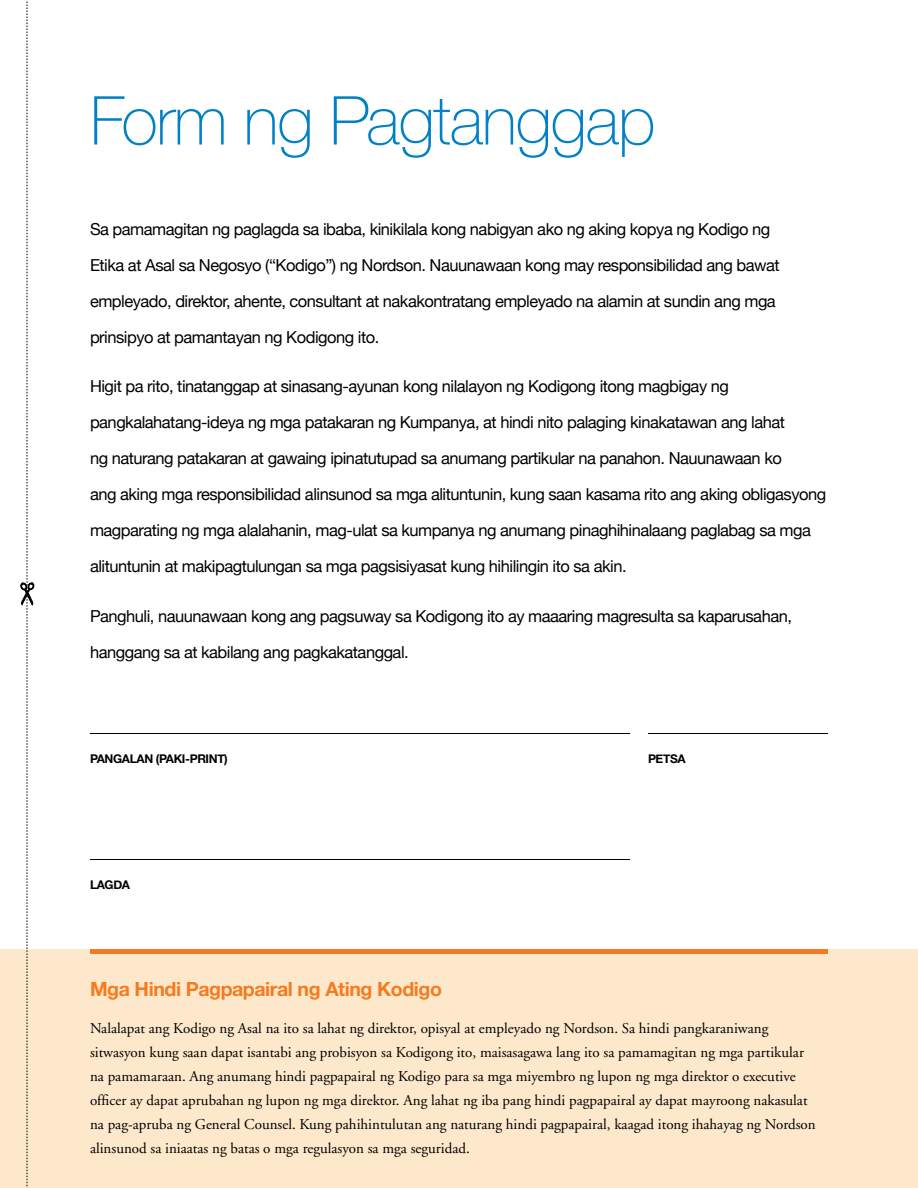
<style>
.page{position:relative;width:918px;height:1188px;background:#fff}
.page>*{position:absolute;margin:0;border:0;box-sizing:border-box;transform-origin:0 0}
.t1{font:100 67.5px "Helvetica Neue";letter-spacing:-.02em;color:#0081c6}
.t2{font:700 19.5px "Helvetica Neue";letter-spacing:-.02em;color:#f47b20}
.t3{font:16.5px/36px "Helvetica Neue";letter-spacing:-.03em;color:#000}
.t4{font:15px/24px "Adobe Garamond";color:#000}
.t5{font:700 12px "Helvetica Neue";letter-spacing:-.03em;color:#000}
</style>
<div class="page">
<div style="left:0;top:950px;width:918px;height:238px;background:#fee8cb"></div>
<hr style="left:90px;top:950px;width:738px;height:4px;background:#f47b20">
<hr style="left:90px;top:733px;width:540px;height:1px;background:#000">
<hr style="left:648px;top:733px;width:180px;height:1px;background:#000">
<hr style="left:90px;top:859px;width:540px;height:1px;background:#000">
<svg style="left:20px;top:1px;width:14px;height:1187px"></svg>
<h1 class="t1" style="left:90px;top:69px;width:567px">Form ng Pagtanggap</h1>
<p class="t3" style="left:90px;top:212px;width:691px">Sa pamamagitan ng paglagda sa ibaba, kinikilala kong nabigyan ako ng aking kopya ng Kodigo ng Etika at Asal sa Negosyo (“Kodigo”) ng Nordson. Nauunawaan kong may responsibilidad ang bawat empleyado, direktor, ahente, consultant at nakakontratang empleyado na alamin at sundin ang mga prinsipyo at pamantayan ng Kodigong ito.</p>
<p class="t3" style="left:90px;top:369px;width:738px">Higit pa rito, tinatanggap at sinasang-ayunan kong nilalayon ng Kodigong itong magbigay ng pangkalahatang-ideya ng mga patakaran ng Kumpanya, at hindi nito palaging kinakatawan ang lahat<br>ng naturang patakaran at gawaing ipinatutupad sa anumang partikular na panahon. Nauunawaan ko<br>ang aking mga responsibilidad alinsunod sa mga alituntunin, kung saan kasama rito ang aking obligasyong magparating ng mga alalahanin, mag-ulat sa kumpanya ng anumang pinaghihinalaang paglabag sa mga alituntunin at makipagtulungan sa mga pagsisiyasat kung hihilingin ito sa akin.</p>
<p class="t3" style="left:90px;top:599px;width:704px">Panghuli, nauunawaan kong ang pagsuway sa Kodigong ito ay maaaring magresulta sa kaparusahan, hanggang sa at kabilang ang pagkakatanggal.</p>
<p class="t5" style="left:90px;top:750px;width:139px">PANGALAN (PAKI-PRINT)</p>
<p class="t5" style="left:648px;top:750px;width:39px">PETSA</p>
<p class="t5" style="left:90px;top:876px;width:42px">LAGDA</p>
<p class="t2" style="left:90px;top:973px;width:353px">Mga Hindi Pagpapairal ng Ating Kodigo</p>
<p class="t4" style="left:90px;top:1017px;width:727px">Nalalapat ang Kodigo ng Asal na ito sa lahat ng direktor, opisyal at empleyado ng Nordson. Sa hindi pangkaraniwang sitwasyon kung saan dapat isantabi ang probisyon sa Kodigong ito, maisasagawa lang ito sa pamamagitan ng mga partikular na pamamaraan. Ang anumang hindi pagpapairal ng Kodigo para sa mga miyembro ng lupon ng mga direktor o executive officer ay dapat aprubahan ng lupon ng mga direktor. Ang lahat ng iba pang hindi pagpapairal ay dapat mayroong nakasulat na pag-apruba ng General Counsel. Kung pahihintulutan ang naturang hindi pagpapairal, kaagad itong ihahayag ng Nordson alinsunod sa iniaatas ng batas o mga regulasyon sa mga seguridad.</p>
</div>
